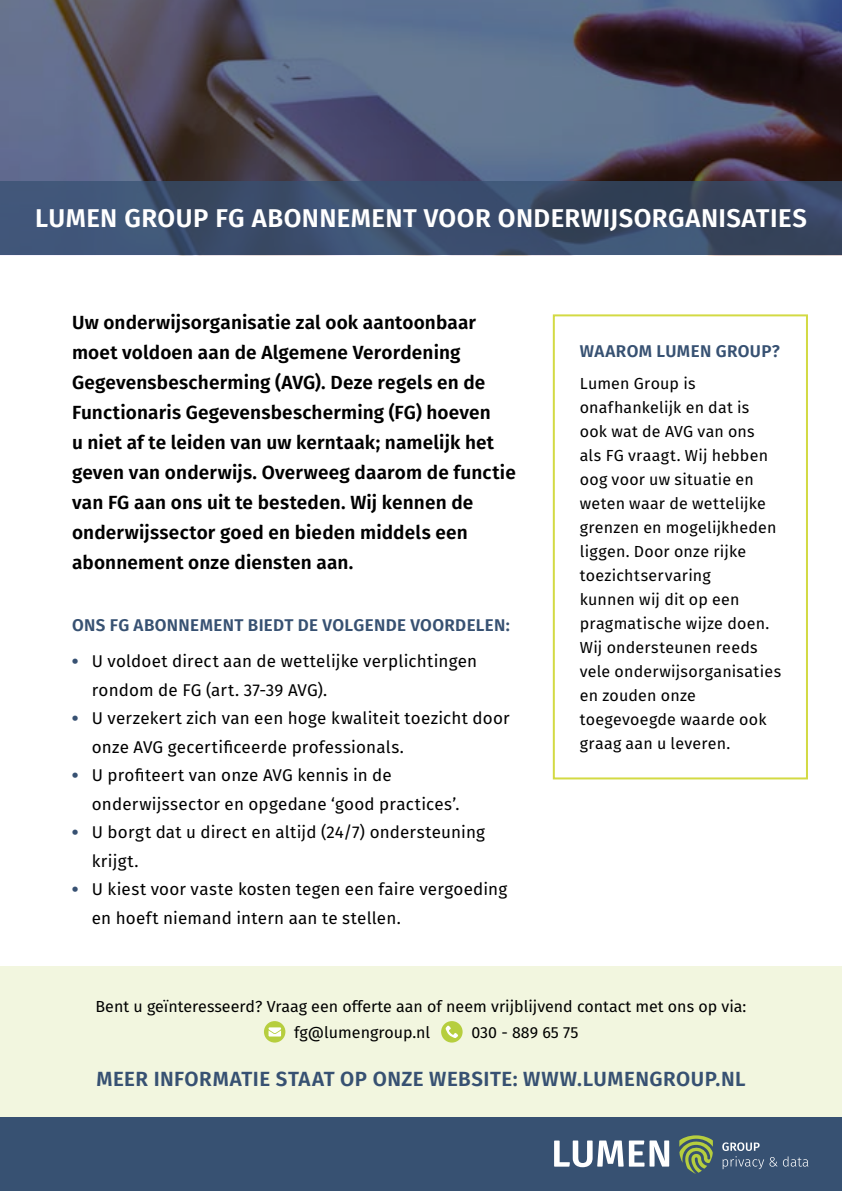
<style>
.page{position:relative;width:842px;height:1191px;background:#fff}
.page>*{position:absolute;margin:0;border:0;box-sizing:border-box;transform-origin:0 0}
._05_8_12pt{font:600 25.8px "Fira Sans";letter-spacing:.015em;color:#fff}
.t1{font:600 20.4px "Fira Sans";letter-spacing:.02em;color:#375172}
._05_8_12pt-2{font:600 19px/30px "Fira Sans";letter-spacing:.01em;color:#000}
._05_8_12pt-3{font:17px/28.4px "Fira Sans";letter-spacing:.01em;color:#000}
._05_8_12pt-4{font:600 17px "Fira Sans";letter-spacing:.02em;color:#375172}
._05_8_12pt-5{font:16px/24px "Fira Sans";letter-spacing:.01em;color:#000}
.s1{font-weight:800;color:#375172}
</style>
<div class="page">
<img style="left:0;top:0;width:842px;height:182px">
<div style="left:0;top:967px;width:842px;height:155px;background:#f2f6df"></div>
<div style="left:264px;top:1021px;width:21px;height:21px;background:#b6ce3e;border-radius:50%"></div>
<svg style="left:269px;top:1027px;width:12px;height:9px"></svg>
<div style="left:441px;top:1021px;width:22px;height:21px;background:#b6ce3e;border-radius:50%"></div>
<svg style="left:446px;top:1025px;width:12px;height:13px"></svg>
<div style="left:0;top:1117px;width:842px;height:74px;background:#375172"></div>
<svg style="left:0;top:182px;width:842px;height:73px;background:#3a4c6a"></svg>
<div style="left:553px;top:314px;width:255px;height:465px;border:2px solid #d3da44"></div>
<svg style="left:783px;top:1156px;width:25px;height:10px"></svg>
<svg style="left:722px;top:1142px;width:55px;height:27px"></svg>
<svg style="left:554px;top:1140px;width:115px;height:27px"></svg>
<svg style="left:679px;top:1135px;width:34px;height:39px"></svg>
<p class="_05_8_12pt" style="left:35px;top:200px;width:773px">LUMEN GROUP FG ABONNEMENT VOOR ONDERWIJSORGANISATIES</p>
<p class="_05_8_12pt-2" style="left:72px;top:307px;width:445px">Uw onderwijsorganisatie zal ook aantoonbaar moet voldoen aan de Algemene Verordening Gegevensbescherming (AVG). Deze regels en de Functionaris Gegevensbescherming (FG) hoeven<br>u niet af te leiden van uw kerntaak; namelijk het geven van onderwijs. Overweeg daarom de functie van FG aan ons uit te besteden. Wij kennen de onderwijssector goed en bieden middels een abonnement onze diensten aan.</p>
<p class="_05_8_12pt-4" style="left:72px;top:613px;width:439px">ONS FG ABONNEMENT BIEDT DE VOLGENDE VOORDELEN:</p>
<p class="_05_8_12pt-3" style="left:92px;top:647px;width:387px;text-indent:-20px"><span class="s1">•</span> U voldoet direct aan de wettelijke verplichtingen rondom de FG (art. 37-39 AVG).</p>
<p class="_05_8_12pt-3" style="left:92px;top:704px;width:419px;text-indent:-20px"><span class="s1">•</span> U verzekert zich van een hoge kwaliteit toezicht door onze AVG gecertificeerde professionals.</p>
<p class="_05_8_12pt-3" style="left:92px;top:761px;width:369px;text-indent:-20px"><span class="s1">•</span> U profiteert van onze AVG kennis in de onderwijssector en opgedane ‘good practices’.</p>
<p class="_05_8_12pt-3" style="left:92px;top:818px;width:395px;text-indent:-20px"><span class="s1">•</span> U borgt dat u direct en altijd (24/7) ondersteuning krijgt.</p>
<p class="_05_8_12pt-3" style="left:92px;top:875px;width:417px;text-indent:-20px"><span class="s1">•</span> U kiest voor vaste kosten tegen een faire vergoeding en hoeft niemand intern aan te stellen.</p>
<p class="_05_8_12pt-4" style="left:580px;top:339px;width:202px">WAAROM LUMEN GROUP?</p>
<p class="_05_8_12pt-5" style="left:580px;top:371px;width:203px">Lumen Group is onafhankelijk en dat is<br>ook wat de AVG van ons<br>als FG vraagt. Wij hebben oog voor uw situatie en weten waar de wettelijke grenzen en mogelijkheden liggen. Door onze rijke toezichtservaring<br>kunnen wij dit op een pragmatische wijze doen.<br>Wij ondersteunen reeds vele onderwijsorganisaties en zouden onze toegevoegde waarde ook graag aan u leveren.</p>
<p class="_05_8_12pt-5" style="left:96px;top:994px;width:652px">Bent u geïnteresseerd? Vraag een offerte aan of neem vrijblijvend contact met ons op via:</p>
<p class="_05_8_12pt-5" style="left:294px;top:1020px;width:138px">fg@lumengroup.nl</p>
<p class="_05_8_12pt-5" style="left:471px;top:1020px;width:108px">030 - 889 65 75</p>
<p class="t1" style="left:96px;top:1064px;width:651px">MEER INFORMATIE STAAT OP ONZE WEBSITE: WWW.LUMENGROUP.NL</p>
</div>
